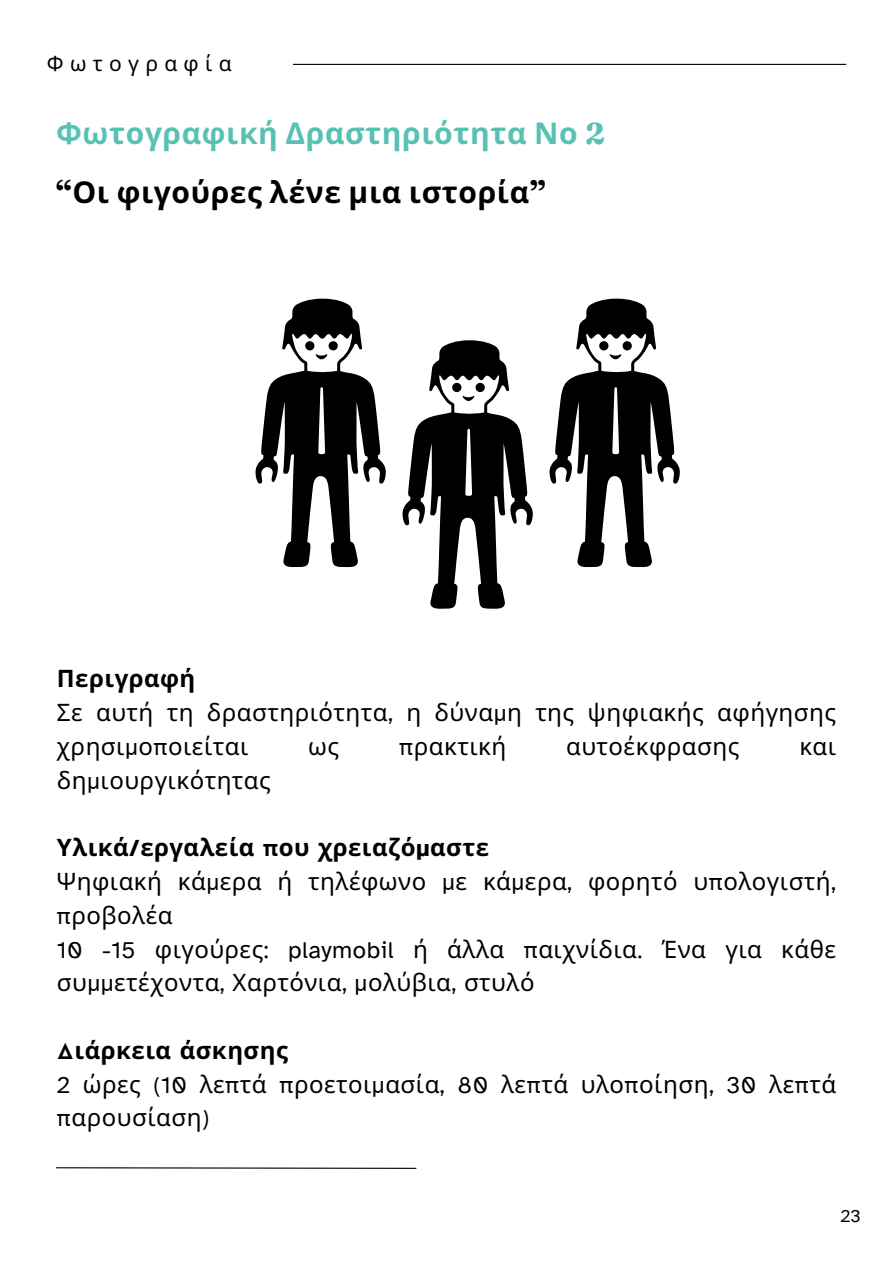
<style>
.page{position:relative;width:894px;height:1264px;background:#fff}
.page>*{position:absolute;margin:0;border:0;box-sizing:border-box;transform-origin:0 0}
.t1{font:700 30px "Noto Sans";letter-spacing:.02em;color:#59c1b4}
.t2{font:700 30px "Noto Sans";letter-spacing:.02em;color:#000}
.t3{font:24px/33.8px "Noto Sans";letter-spacing:.02em;color:#000}
.t4{font:21px "Noto Sans";letter-spacing:.3em;color:#000}
.t5{font:18px "Atkinson Hyperlegible";color:#000}
.s1{font-family:"Fraunces 9 pt"}
.s2{font-weight:700}
.s3{font-family:"Atkinson Hyperlegible"}
.s4{font-family:"Atkinson Hyperlegible";font-weight:700}
</style>
<div class="page">
<hr style="left:293px;top:64px;width:553px;height:1px;background:#000">
<svg style="left:56px;top:1167px;width:361px;height:2px"></svg>
<svg style="left:255px;top:299px;width:131px;height:268px"></svg>
<svg style="left:402px;top:340px;width:131px;height:269px"></svg>
<svg style="left:549px;top:299px;width:131px;height:268px"></svg>
<p class="t4" style="left:47px;top:48px;width:186px">Φωτογραφία</p>
<h1 class="t1" style="left:56px;top:112px;width:550px">Φωτογραφική Δραστηριότητα Νο <span class="s1">2</span></h1>
<h1 class="t2" style="left:56px;top:171px;width:491px"><span class="s1">“</span>Οι φιγούρες λένε μια ιστορία<span class="s1">”</span></h1>
<p class="t3" style="left:57px;top:661px;width:780px"><span class="s2">Περιγραφή<br></span>Σε αυτή τη δραστηριότητα<span class="s3">,</span> η δύνα<span class="s3">μ</span>η της ψηφιακής αφήγησης χρησι<span class="s3">μ</span>ο<span class="s3">π</span>οιείται</p>
<p class="t3" style="left:308px;top:728px;width:32px">ως</p>
<p class="t3" style="left:399px;top:728px;width:109px"><span class="s3">π</span>ρακτική</p>
<p class="t3" style="left:566px;top:728px;width:175px">αυτοέκφρασης</p>
<p class="t3" style="left:799px;top:728px;width:38px">και</p>
<p class="t3" style="left:57px;top:762px;width:215px">δη<span class="s3">μ</span>ιουργικότητας</p>
<p class="t3" style="left:57px;top:830px;width:780px"><span class="s2">Υλικά</span><span class="s4">/</span><span class="s2">εργαλεία</span> <span class="s4">π</span><span class="s2">ου χρειαζό</span><span class="s4">μ</span><span class="s2">αστε<br></span>Ψηφιακή κά<span class="s3">μ</span>ερα ή τηλέφωνο <span class="s3">μ</span>ε κά<span class="s3">μ</span>ερα<span class="s3">,</span> φορητό υ<span class="s3">π</span>ολογιστή<span class="s3">, π</span>ροβολέα<br><span class="s3">10 -15</span> φιγούρες<span class="s3">: playmobil</span> ή άλλα <span class="s3">π</span>αιχνίδια<span class="s3">.</span> Ένα για κάθε συ<span class="s3">μμ</span>ετέχοντα<span class="s3">,</span> Χαρτόνια<span class="s3">, μ</span>ολύβια<span class="s3">,</span> στυλό</p>
<p class="t3" style="left:57px;top:1032px;width:780px"><span class="s4">Δ</span><span class="s2">ιάρκεια άσκησης<br></span><span class="s3">2</span> ώρες <span class="s3">(10</span> λε<span class="s3">π</span>τά <span class="s3">π</span>ροετοι<span class="s3">μ</span>ασία<span class="s3">, 80</span> λε<span class="s3">π</span>τά υλο<span class="s3">π</span>οίηση<span class="s3">, 30</span> λε<span class="s3">π</span>τά <span class="s3">π</span>αρουσίαση<span class="s3">)</span></p>
<h2 class="t5" style="left:840px;top:1204px;width:22px">23</h2>
</div>
